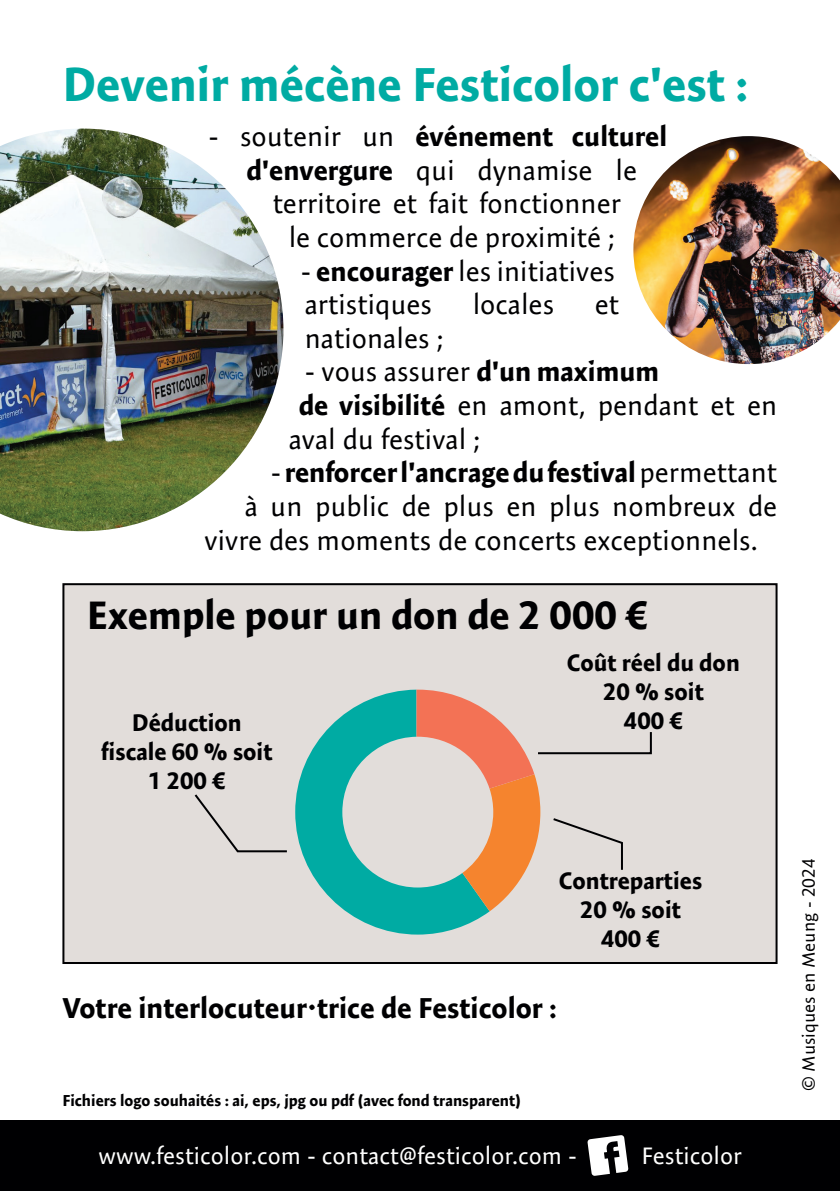
<style>
.page{position:relative;width:840px;height:1191px;background:#fff}
.page>*{position:absolute;margin:0;border:0;box-sizing:border-box;transform-origin:0 0}
.t1{font:700 48px "Expo Sans Pro";color:#00aba3}
.t2{font:700 40px "Expo Sans Pro";color:#000002}
.t3{font:700 29px "Expo Sans Pro";color:#000002}
.t4{font:28px/33.6px "Expo Sans Pro";color:#000002}
.t5{font:700 28px "Expo Sans Pro";color:#000002}
.t6{font:700 24px/28.8px "Expo Sans Pro";color:#000002;text-align:center}
.t7{font:24px "Expo Sans Pro";color:#fff}
.t8{font:18px "Expo Sans Pro";color:#000002}
.t9{font:700 16px "Expo Sans Pro";color:#000002}
.s1{font-weight:400}
.s2{font-weight:700}
</style>
<div class="page">
<div style="left:62px;top:583px;width:715px;height:381px;background:#e2ddda;border:2px solid #000002"></div>
<svg style="left:295px;top:689px;width:194px;height:245px"></svg>
<svg style="left:194px;top:794px;width:93px;height:59px"></svg>
<svg style="left:416px;top:689px;width:236px;height:222px"></svg>
<img style="left:0;top:129px;width:283px;height:402px">
<img style="left:633px;top:136px;width:206px;height:228px">
<div style="left:0;top:1120px;width:839px;height:71px;background:#000002"></div>
<svg style="left:587px;top:1135px;width:41px;height:41px"></svg>
<h1 class="t1" style="left:62px;top:55px;width:687px">Devenir mécène Festicolor c'est :</h1>
<p class="t5" style="left:208px;top:119px;width:459px"><span class="s1">- soutenir un</span> événement culturel</p>
<p class="t4" style="left:246px;top:153px;width:392px"><span class="s2">d'envergure</span> qui dynamise le</p>
<p class="t4" style="left:272px;top:187px;width:350px">territoire et fait fonctionner</p>
<p class="t4" style="left:288px;top:220px;width:328px">le commerce de proximité ;</p>
<p class="t4" style="left:300px;top:254px;width:315px">- <span class="s2">encourager</span> les initiatives artistiques</p>
<p class="t4" style="left:472px;top:287px;width:83px">locales</p>
<p class="t4" style="left:594px;top:287px;width:26px">et</p>
<p class="t4" style="left:304px;top:321px;width:140px">nationales ;</p>
<p class="t4" style="left:304px;top:355px;width:356px">- vous assurer <span class="s2">d'un maximum</span></p>
<p class="t4" style="left:298px;top:388px;width:480px"><span class="s2">de visibilité</span> en amont, pendant et en</p>
<p class="t4" style="left:288px;top:422px;width:193px">aval du festival ;</p>
<p class="t5" style="left:270px;top:455px;width:508px"><span class="s1">-</span> renforcer l'ancrage du festival <span class="s1">permettant</span></p>
<p class="t4" style="left:244px;top:489px;width:534px">à un public de plus en plus nombreux de</p>
<p class="t4" style="left:204px;top:523px;width:554px">vivre des moments de concerts exceptionnels.</p>
<h2 class="t2" style="left:87px;top:590px;width:562px">Exemple pour un don de 2 000 €</h2>
<p class="t6" style="left:101px;top:708px;width:173px">Déduction fiscale 60 % soit<br>1 200 €</p>
<p class="t6" style="left:566px;top:648px;width:174px">Coût réel du don<br>20 % soit<br>400 €</p>
<p class="t6" style="left:558px;top:866px;width:145px">Contreparties<br>20 % soit<br>400 €</p>
<p class="t3" style="left:62px;top:989px;width:496px">Votre interlocuteur·trice de Festicolor :</p>
<p class="t9" style="left:62px;top:1090px;width:460px">Fichiers logo souhaités : ai, eps, jpg ou pdf (avec fond transparent)</p>
<p class="t7" style="left:98px;top:1141px;width:479px">www.festicolor.com - contact@festicolor.com -</p>
<p class="t7" style="left:641px;top:1141px;width:102px">Festicolor</p>
<p class="t8" style="left:797px;top:1090px;width:234px;rotate:-90deg">© Musiques en Meung - 2024</p>
</div>
